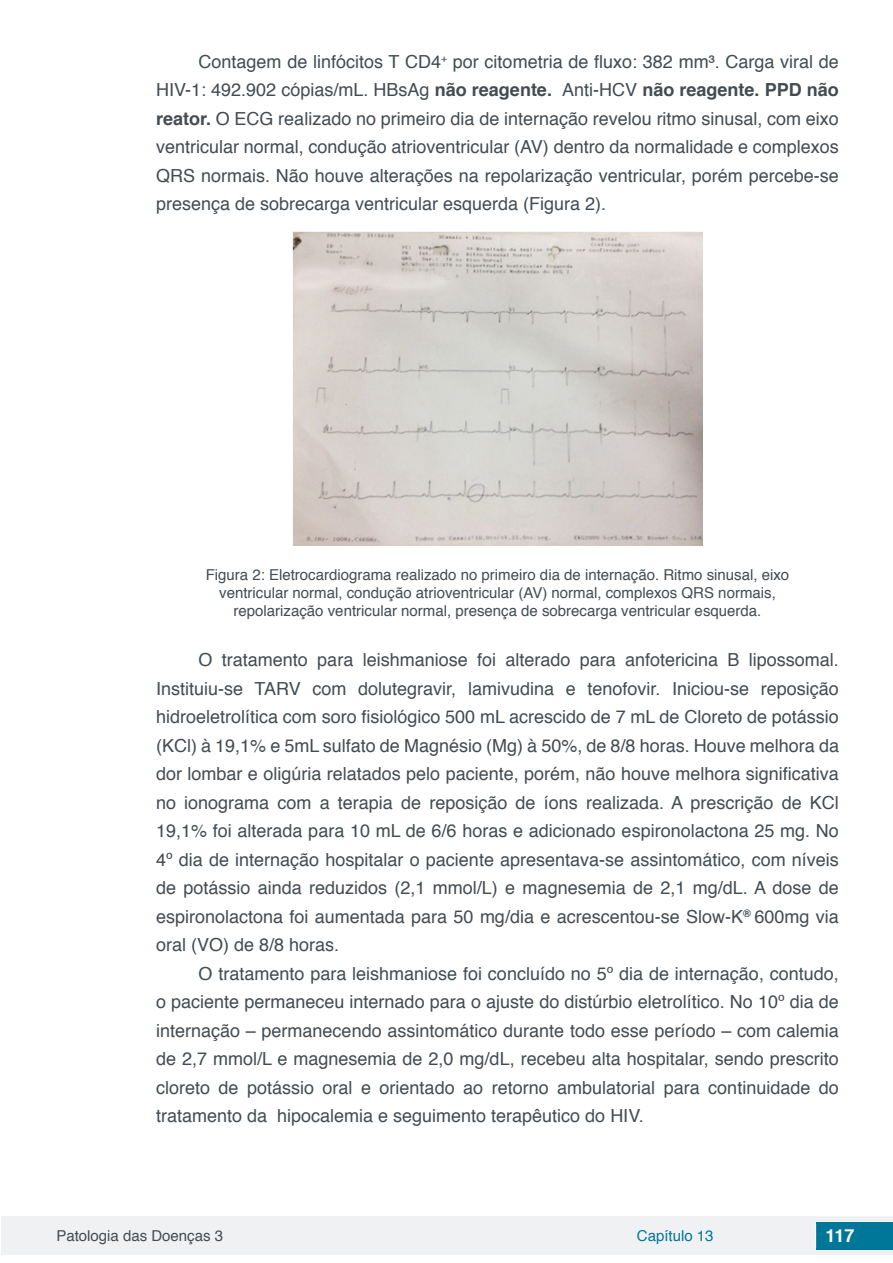
<style>
.page{position:relative;width:893px;height:1263px;background:#fff}
.page>*{position:absolute;margin:0;border:0;box-sizing:border-box;transform-origin:0 0}
.t1{font:18px/28.5px "Helvetica";color:#434c52;text-align:justify}
.t2{font:700 18px "Helvetica";color:#fff}
.t3{font:15px/18px "Helvetica";color:#434c52;text-align:center}
.t4{font:15px "Helvetica";color:#007699}
.s1{font-weight:700}
</style>
<div class="page">
<div style="left:1px;top:1216px;width:891px;height:38px;background:#f0f1f2"></div>
<div style="left:816px;top:1222px;width:77px;height:27px;background:#007699"></div>
<svg style="left:815px;top:1224px;width:1px;height:24px"></svg>
<img style="left:292px;top:231px;width:411px;height:314px">
<p class="t1" style="left:156px;top:47px;width:684px;text-indent:43px">Contagem de linfócitos T CD4<sup>+</sup> por citometria de fluxo: 382 mm³. Carga viral de HIV-1: 492.902 cópias/mL. HBsAg <span class="s1">não reagente.</span> Anti-HCV <span class="s1">não reagente. PPD não reator.</span> O ECG realizado no primeiro dia de internação revelou ritmo sinusal, com eixo ventricular normal, condução atrioventricular (AV) dentro da normalidade e complexos QRS normais. Não houve alterações na repolarização ventricular, porém percebe-se presença de sobrecarga ventricular esquerda (Figura 2).</p>
<p class="t3" style="left:206px;top:566px;width:585px">Figura 2: Eletrocardiograma realizado no primeiro dia de internação. Ritmo sinusal, eixo ventricular normal, condução atrioventricular (AV) normal, complexos QRS normais, repolarização ventricular normal, presença de sobrecarga ventricular esquerda.</p>
<p class="t1" style="left:156px;top:646px;width:684px;text-indent:43px">O tratamento para leishmaniose foi alterado para anfotericina B lipossomal.<br>Instituiu-se TARV com dolutegravir, lamivudina e tenofovir. Iniciou-se reposição hidroeletrolítica com soro fisiológico 500 mL acrescido de 7 mL de Cloreto de potássio (KCl) à 19,1% e 5mL sulfato de Magnésio (Mg) à 50%, de 8/8 horas. Houve melhora da dor lombar e oligúria relatados pelo paciente, porém, não houve melhora significativa no ionograma com a terapia de reposição de íons realizada. A prescrição de KCl 19,1% foi alterada para 10 mL de 6/6 horas e adicionado espironolactona 25 mg. No 4º dia de internação hospitalar o paciente apresentava-se assintomático, com níveis de potássio ainda reduzidos (2,1 mmol/L) e magnesemia de 2,1 mg/dL. A dose de espironolactona foi aumentada para 50 mg/dia e acrescentou-se Slow-K<sup>®</sup> 600mg via oral (VO) de 8/8 horas.</p>
<p class="t1" style="left:156px;top:960px;width:684px;text-indent:43px">O tratamento para leishmaniose foi concluído no 5º dia de internação, contudo, o paciente permaneceu internado para o ajuste do distúrbio eletrolítico. No 10º dia de internação – permanecendo assintomático durante todo esse período – com calemia de 2,7 mmol/L e magnesemia de 2,0 mg/dL, recebeu alta hospitalar, sendo prescrito cloreto de potássio oral e orientado ao retorno ambulatorial para continuidade do tratamento da hipocalemia e seguimento terapêutico do HIV.</p>
<p class="t3" style="left:56px;top:1227px;width:168px">Patologia das Doenças 3</p>
<p class="t4" style="left:637px;top:1224px;width:78px">Capítulo 13</p>
<p class="t2" style="left:825px;top:1221px;width:31px">117</p>
</div>
